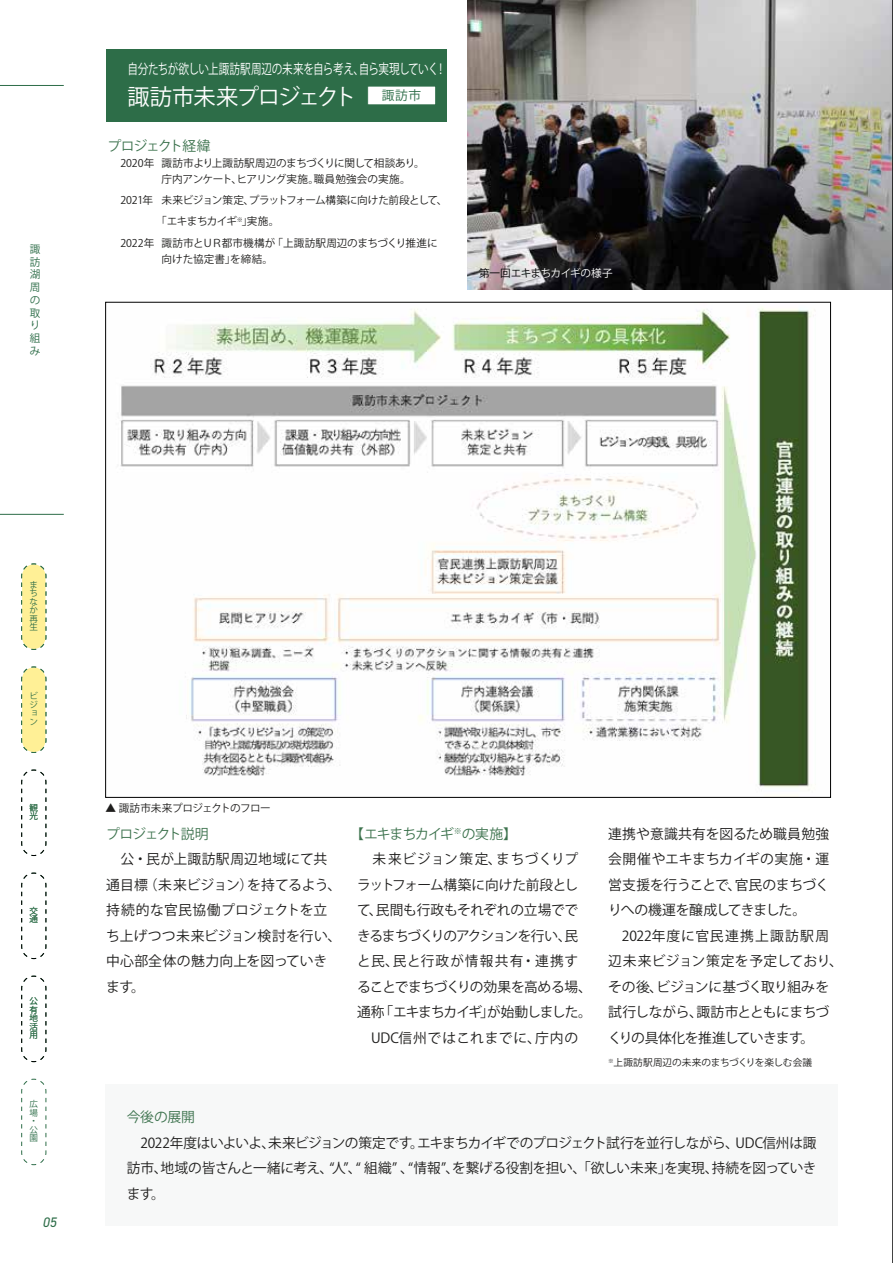
<style>
.page{position:relative;width:893px;height:1263px;background:#fff}
.page>*{position:absolute;margin:0;border:0;box-sizing:border-box;transform-origin:0 0}
.t1{font:22.35px "Koz Go Pr 6 N";letter-spacing:-.06em;color:#fff}
.t2{font:13.8px/25.5px "Koz Go Pr 6 N";letter-spacing:-.015em;color:#1f1e1d}
.t3{font:13.8px/25.5px "Koz Go Pr 6 N";letter-spacing:.01em;color:#1f1e1d}
.t4{font:13.8px "Koz Go Pr 6 N";letter-spacing:-.04em;color:#fff;scale:.77 1}
.t5{font:13.8px "Koz Go Pr 6 N";letter-spacing:-.055em;color:#3c724d}
.t6{font:italic 13.8px "DIN2014";color:#2d6d48}
.t7{font:12.75px "Koz Go Pr 6 N";color:#2d6d48}
.t8{font:10.65px/15.9px "Koz Go Pr 6 N";letter-spacing:-.025em;color:#1f1e1d}
.t9{font:10.65px "Koz Go Pr 6 N";letter-spacing:-.005em;color:#1f1e1d}
.t10{font:10.65px "Koz Go Pr 6 N";letter-spacing:-.045em;color:#1f1e1d}
.t11{font:10.65px "Koz Go Pr 6 N";letter-spacing:-.06em;color:#1f1e1d}
.t12{font:10.65px "Koz Go Pr 6 N";letter-spacing:-.03em;color:#fff}
.t13{font:10.65px "Koz Go Pr 6 N";color:#1f1e1d}
.t14{font:10.65px/12.8px "Koz Go Pr 6 N";color:#2d6d48}
.t15{font:9.6px "Koz Go Pr 6 N";color:#1f1e1d}
.t16{font:8.55px/8.6px "Koz Go Pr 6 N";color:#2d6d48}
.s1{color:#000}
.s2{color:#3c724d}
</style>
<div class="page">
<div style="left:105px;top:1084px;width:733px;height:142px;background:#f7f8f8"></div>
<img style="left:120px;top:307px;width:695px;height:483px">
<hr style="left:0;top:514px;width:64px;height:1px;background:#2d6d48">
<hr style="left:0;top:85px;width:64px;height:1px;background:#2d6d48">
<svg style="left:21px;top:1078px;width:26px;height:87px"></svg>
<img style="left:468px;top:0;width:424px;height:290px">
<div style="left:106px;top:49px;width:340px;height:72px;background:#2d6d48"></div>
<div style="left:368px;top:86px;width:68px;height:19px;background:#fff"></div>
<svg style="left:21px;top:563px;width:26px;height:87px;background:#f2ea9f"></svg>
<svg style="left:21px;top:666px;width:26px;height:87px;background:#f2ea9f"></svg>
<svg style="left:21px;top:769px;width:26px;height:87px"></svg>
<svg style="left:21px;top:872px;width:26px;height:87px"></svg>
<svg style="left:21px;top:975px;width:26px;height:87px"></svg>
<hr style="left:892px;top:0;width:1px;height:1263px;background:#000">
<p class="t14" style="left:30px;top:243px;width:12px">諏訪湖周の取り組み</p>
<p class="t4" style="left:128px;top:62px;width:415px">自分たちが欲しい上諏訪駅周辺の未来を自ら考え、自ら実現していく！</p>
<h1 class="t1" style="left:128px;top:84px;width:231px">諏訪市未来プロジェクト</h1>
<p class="t5" style="left:108px;top:138px;width:104px">プロジェクト経緯</p>
<p class="t8" style="left:162px;top:155px;width:265px;text-indent:-41px">2020年 諏訪市より上諏訪駅周辺のまちづくりに関して相談あり。庁内アンケート、ヒアリング実施。職員勉強会の実施。</p>
<p class="t8" style="left:120px;top:193px;width:329px">2021年 未来ビジョン策定、プラットフォーム構築に向けた前段として、</p>
<p class="t11" style="left:156px;top:216px;width:125px">「エキまちカイギ<sup>※</sup>」実施。</p>
<p class="t9" style="left:120px;top:237px;width:319px">2022年 諏訪市とＵＲ都市機構が「上諏訪駅周辺のまちづくり推進に</p>
<p class="t13" style="left:162px;top:253px;width:113px">向けた協定書」を締結。</p>
<p class="t7" style="left:382px;top:88px;width:41px">諏訪市</p>
<p class="t12" style="left:479px;top:267px;width:135px"><span class="s1">第一回エキま</span>ちカイギの様子</p>
<p class="t16" style="left:30px;top:580px;width:10px;text-align:justify">まちなか再生</p>
<p class="t16" style="left:30px;top:692px;width:10px">ビジョン</p>
<p class="t16" style="left:30px;top:803px;width:10px">観光</p>
<p class="t16" style="left:30px;top:906px;width:10px">交通</p>
<p class="t16" style="left:30px;top:997px;width:10px;text-align:justify">公有地活用</p>
<p class="t16" style="left:30px;top:1100px;width:10px">広場・公園</p>
<p class="t6" style="left:43px;top:1213px;width:15px">05</p>
<p class="t10" style="left:106px;top:802px;width:167px">▲ 諏訪市未来プロジェクトのフロー</p>
<p class="t5" style="left:106px;top:826px;width:104px">プロジェクト説明</p>
<p class="t3" style="left:106px;top:846px;width:236px">　公・民が上諏訪駅周辺地域にて共通目標（未来ビジョン）を持てるよう、持続的な官民協働プロジェクトを立ち上げつつ未来ビジョン検討を行い、中心部全体の魅力向上を図っていきます。</p>
<p class="t2" style="left:357px;top:821px;width:236px;text-indent:-7px"><span class="s2">【エキまちカイギ</span><sup>※</sup><span class="s2">の実施】</span>　　<br>　未来ビジョン策定、まちづくりプラットフォーム構築に向けた前段として、民間も行政もそれぞれの立場でできるまちづくりのアクションを行い、民と民、民と行政が情報共有・連携することでまちづくりの効果を高める場、通称「エキまちカイギ」が始動しました。　UDC信州ではこれまでに、庁内の</p>
<p class="t2" style="left:608px;top:821px;width:236px">連携や意識共有を図るため職員勉強会開催やエキまちカイギの実施・運営支援を行うことで、官民のまちづくりへの機運を醸成してきました。　2022年度に官民連携上諏訪駅周辺未来ビジョン策定を予定しており、その後、ビジョンに基づく取り組みを試行しながら、諏訪市とともにまちづくりの具体化を推進していきます。</p>
<p class="t15" style="left:608px;top:1057px;width:206px"><sup>※</sup>上諏訪駅周辺の未来のまちづくりを楽しむ会議</p>
<p class="t5" style="left:127px;top:1109px;width:70px">今後の展開</p>
<p class="t2" style="left:127px;top:1130px;width:691px;text-align:justify">　2022年度はいよいよ、未来ビジョンの策定です。エキまちカイギでのプロジェクト試行を並行しながら、UDC信州は諏訪市、地域の皆さんと一緒に考え、“人”、“ 組織” 、“情報”、を繋げる役割を担い、「欲しい未来」を実現、持続を図っていきます。</p>
</div>
